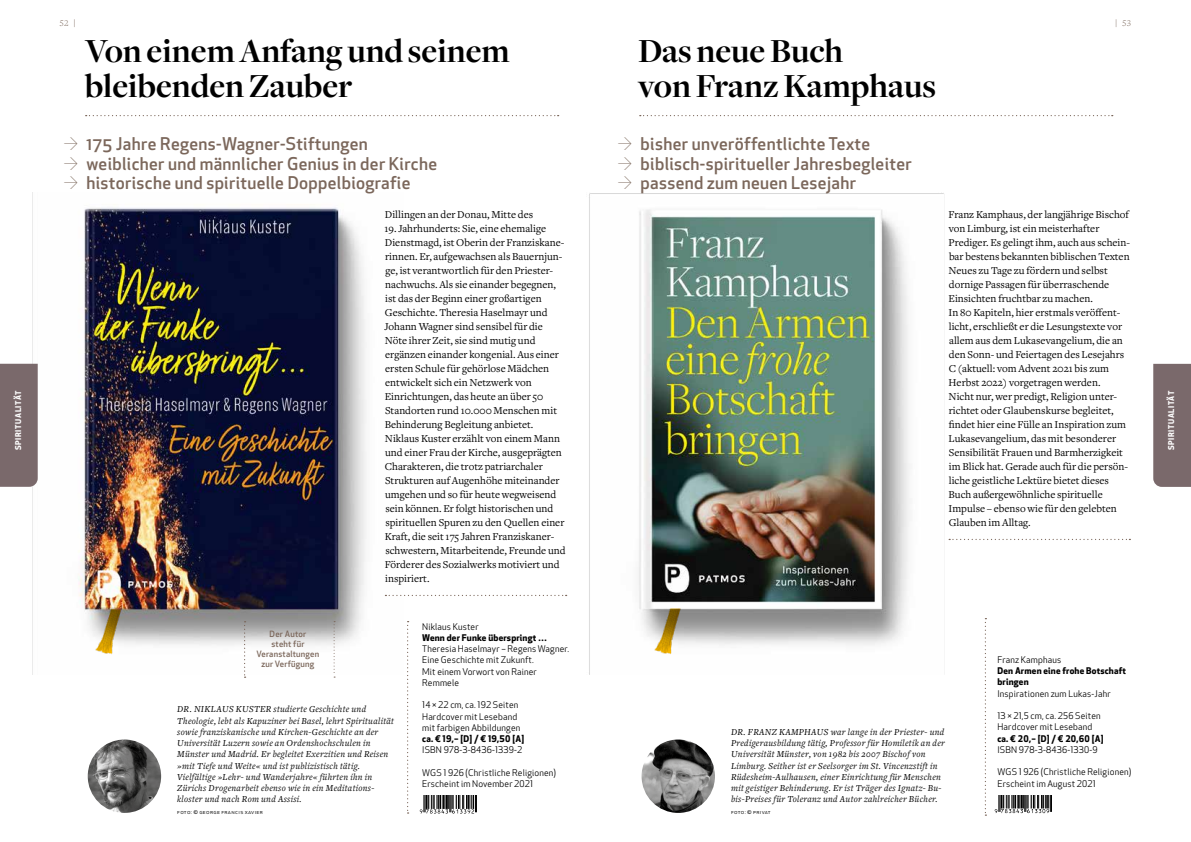
<style>
.page{position:relative;width:1191px;height:842px;background:#fff}
.page>*{position:absolute;margin:0;border:0;box-sizing:border-box;transform-origin:0 0}
.t1{font:700 35px/35.2px "Freight Disp Pro";color:#000}
.t2{font:500 17.2px "Apex New";letter-spacing:.02em;color:#7b675b}
.t3{font:11px/14px "Freight Text Pro";color:#000}
.t4{font:italic 9.5px/11.2px "Freight Text Pro";letter-spacing:.03em;color:#000}
.t5{font:9px/11.2px "Apex New";letter-spacing:.02em;color:#000}
.t6{font:700 9px/11.2px "Apex New";letter-spacing:.02em;color:#000}
.t7{font:300 9px "Freight Text Pro";color:#7b675b}
.t8{font:500 8.5px/10px "Apex New";letter-spacing:.025em;color:#7b675b;text-align:center}
.t9{font:700 7.9px "Apex New";letter-spacing:.085em;color:#fff}
.t10{font:6px "Apex New";letter-spacing:.055em;color:#000}
.s1{font-weight:300;font-size:17px}
</style>
<div class="page">
<img style="left:32px;top:193px;width:373px;height:481px">
<img style="left:589px;top:193px;width:362px;height:481px">
<svg style="left:419px;top:810px;width:56px;height:4px"></svg>
<svg style="left:420px;top:796px;width:57px;height:17px"></svg>
<svg style="left:385px;top:595px;width:181px;height:1px"></svg>
<svg style="left:949px;top:539px;width:181px;height:1px"></svg>
<svg style="left:86px;top:115px;width:472px;height:1px"></svg>
<svg style="left:640px;top:115px;width:472px;height:1px"></svg>
<svg style="left:407px;top:621px;width:1px;height:193px"></svg>
<img style="left:88px;top:739px;width:73px;height:74px;border-radius:37px">
<img style="left:91px;top:609px;width:61px;height:54px">
<img style="left:650px;top:608px;width:63px;height:55px">
<img style="left:641px;top:739px;width:74px;height:74px;border-radius:37px">
<svg style="left:984px;top:618px;width:2px;height:198px"></svg>
<svg style="left:994px;top:795px;width:58px;height:18px"></svg>
<div style="left:0;top:364px;width:38px;height:123px;background:#7a696b"></div>
<div style="left:1153px;top:364px;width:38px;height:123px;background:#7a696b"></div>
<svg style="left:244px;top:621px;width:2px;height:57px"></svg>
<svg style="left:333px;top:621px;width:2px;height:57px"></svg>
<p class="t7" style="left:60px;top:17px;width:18px">52 |</p>
<p class="t7" style="left:1115px;top:17px;width:18px">| 53</p>
<h1 class="t1" style="left:85px;top:32px;width:426px">Von einem Anfang und seinem bleibenden Zauber</h1>
<h1 class="t1" style="left:638px;top:33px;width:300px">Das neue Buch<br>von Franz Kamphaus</h1>
<h2 class="t2" style="left:64px;top:133px;width:306px"><span class="s1">→</span> 175 Jahre Regens-Wagner-Stiftungen</h2>
<h2 class="t2" style="left:64px;top:152px;width:375px"><span class="s1">→</span> weiblicher und männlicher Genius in der Kirche</h2>
<h2 class="t2" style="left:64px;top:172px;width:348px"><span class="s1">→</span> historische und spirituelle Doppelbiografie</h2>
<h2 class="t2" style="left:618px;top:133px;width:254px"><span class="s1">→</span> bisher unveröffentlichte Texte</h2>
<h2 class="t2" style="left:618px;top:152px;width:295px"><span class="s1">→</span> biblisch-spiritueller Jahresbegleiter</h2>
<h2 class="t2" style="left:618px;top:172px;width:240px"><span class="s1">→</span> passend zum neuen Lesejahr</h2>
<p class="t3" style="left:385px;top:207px;width:150px">Dillingen an der Donau, Mitte des</p>
<p class="t3" style="left:384px;top:221px;width:182px">19. Jahrhunderts: Sie, eine ehemalige Dienstmagd, ist Oberin der Franziskane&shy;rinnen. Er, aufgewachsen als Bauernjun&shy;ge, ist verantwortlich für den Priester&shy;nachwuchs. Als sie einander begegnen, ist das der Beginn einer großartigen Geschichte. Theresia Haselmayr und Johann Wagner sind sensibel für die Nöte ihrer Zeit, sie sind mutig und ergänzen einander kongenial. Aus einer ersten Schule für gehörlose Mädchen entwickelt sich ein Netzwerk von Einrichtungen, das heute an über 50<br>Standorten rund 10.000 Menschen mit Behinderung Begleitung anbietet.<br>Niklaus Kuster erzählt von einem Mann und einer Frau der Kirche, ausgeprägten Charakteren, die trotz patriarchaler Strukturen auf Augenhöhe miteinander umgehen und so für heute wegweisend sein können. Er folgt historischen und spirituellen Spuren zu den Quellen einer Kraft, die seit 175 Jahren Franziskaner&shy;schwestern, Mitarbeitende, Freunde und Förderer des Sozialwerks motiviert und inspiriert.</p>
<p class="t3" style="left:948px;top:207px;width:183px">Franz Kamphaus, der langjährige Bischof von Limburg, ist ein meisterhafter Prediger. Es gelingt ihm, auch aus schein&shy;bar bestens bekannten biblischen Texten Neues zu Tage zu fördern und selbst dornige Passagen für überraschende Einsichten fruchtbar zu machen.<br>In 80 Kapiteln, hier erstmals veröffent&shy;licht, erschließt er die Lesungstexte vor allem aus dem Lukasevangelium, die an den Sonn- und Feiertagen des Lesejahrs C (aktuell: vom Advent 2021 bis zum Herbst 2022) vorgetragen werden.<br>Nicht nur, wer predigt, Religion unter&shy;richtet oder Glaubenskurse begleitet, findet hier eine Fülle an Inspiration zum Lukasevangelium, das mit besonderer Sensibilität Frauen und Barmherzigkeit im Blick hat. Gerade auch für die persön&shy;liche geistliche Lektüre bietet dieses Buch außergewöhnliche spirituelle Impulse – ebenso wie für den gelebten Glauben im Alltag.</p>
<p class="t9" style="left:13px;top:450px;width:61px;rotate:-90deg">SPIRITUALITÄT</p>
<p class="t9" style="left:1165px;top:450px;width:61px;rotate:-90deg">SPIRITUALITÄT</p>
<p class="t8" style="left:257px;top:629px;width:64px">Der Autor<br>steht für<br>Veranstaltungen zur Verfügung</p>
<p class="t4" style="left:177px;top:703px;width:218px">DR. NIKLAUS KUSTER studierte Geschichte und Theologie, lebt als Kapuziner bei Basel, lehrt Spiritualität sowie franziskanische und Kirchen-Geschichte an der Universität Luzern sowie an Ordenshochschulen in Münster und Madrid. Er begleitet Exerzitien und Reisen »mit Tiefe und Weite« und ist publizistisch tätig.<br>Vielfältige »Lehr- und Wanderjahre« führten ihn in Zürichs Drogenarbeit ebenso wie in ein Meditations&shy;kloster und nach Rom und Assisi.</p>
<p class="t10" style="left:177px;top:808px;width:87px">Foto: © George Francis Xavier</p>
<p class="t5" style="left:422px;top:621px;width:58px">Niklaus Kuster</p>
<p class="t6" style="left:422px;top:631px;width:126px">Wenn der Funke überspringt …</p>
<p class="t5" style="left:422px;top:643px;width:148px">Theresia Haselmayr – Regens Wagner.<br>Eine Geschichte mit Zukunft.<br>Mit einem Vorwort von Rainer<br>Remmele</p>
<p class="t5" style="left:422px;top:699px;width:100px">14 × 22 cm, ca. 192 Seiten<br>Hardcover mit Leseband mit farbigen Abbildungen</p>
<p class="t6" style="left:422px;top:733px;width:103px">ca. € 19,– [D] / € 19,50 [A]</p>
<p class="t5" style="left:422px;top:744px;width:102px">ISBN 978-3-8436-1339-2</p>
<p class="t5" style="left:422px;top:767px;width:135px">WGS 1 926 (Christliche Religionen)<br>Erscheint im November 2021</p>
<p class="t4" style="left:731px;top:726px;width:215px">DR. FRANZ KAMPHAUS war lange in der Priester- und Predigerausbildung tätig, Professor für Homiletik an der Universität Münster, von 1982 bis 2007 Bischof von Limburg. Seither ist er Seelsorger im St. Vincenzstift in Rüdesheim-Aulhausen, einer Einrichtung für Menschen mit geistiger Behinderung. Er ist Träger des Ignatz- Bu&shy;bis-Preises für Toleranz und Autor zahlreicher Bücher.</p>
<p class="t10" style="left:731px;top:808px;width:41px">Foto: © privat</p>
<p class="t5" style="left:997px;top:654px;width:65px">Franz Kamphaus</p>
<p class="t6" style="left:997px;top:665px;width:130px">Den Armen eine frohe Botschaft bringen</p>
<p class="t5" style="left:997px;top:688px;width:115px">Inspirationen zum Lukas-Jahr</p>
<p class="t5" style="left:997px;top:710px;width:105px">13 × 21,5 cm, ca. 256 Seiten<br>Hardcover mit Leseband</p>
<p class="t6" style="left:997px;top:732px;width:108px">ca. € 20,– [D] / € 20,60 [A]</p>
<p class="t5" style="left:997px;top:744px;width:102px">ISBN 978-3-8436-1330-9</p>
<p class="t5" style="left:997px;top:766px;width:135px">WGS 1 926 (Christliche Religionen)<br>Erscheint im August 2021</p>
</div>
